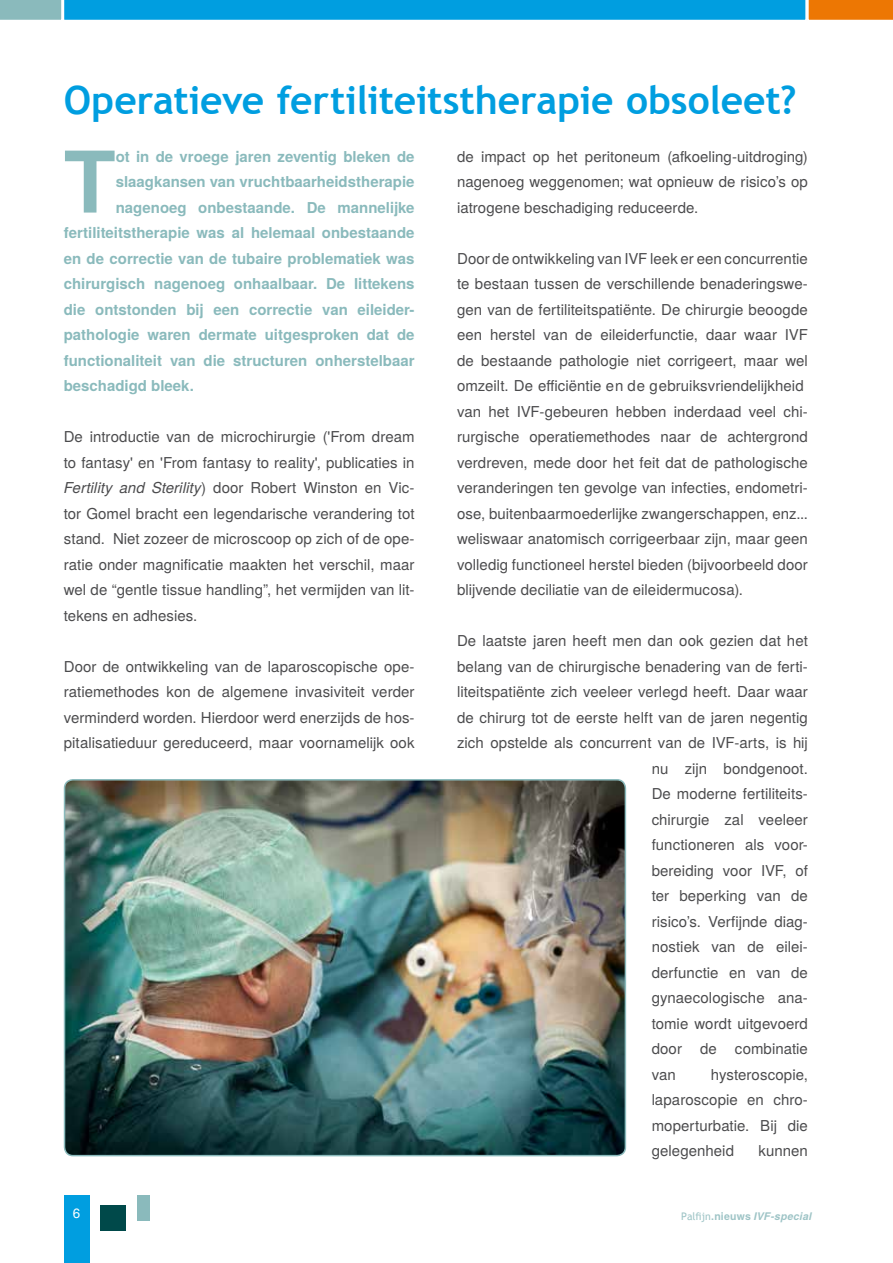
<style>
.page{position:relative;width:893px;height:1263px;background:#fff}
.page>*{position:absolute;margin:0;border:0;box-sizing:border-box;transform-origin:0 0}
.t1{font:700 84.9px "Te X Gyre Heros";color:#8ababc}
.t2{font:700 39px "Trebuchet MS";letter-spacing:-.005em;color:#009ee0}
.t3{font:15px/25.5px "Te X Gyre Heros";letter-spacing:.005em;color:#4b4b4d;text-align:justify}
.t4{font:700 15px "Te X Gyre Heros";color:#8ababc}
.t5{font:13.5px "Te X Gyre Heros";color:#fff}
.t6{font:italic 700 10.5px "Te X Gyre Heros";letter-spacing:.02em;color:#9ec4c6}
.s1{font-style:italic}
.s2{font-family:"Trebuchet MS";font-weight:400;font-style:normal}
.s3{font-style:normal}
</style>
<div class="page">
<div style="left:64px;top:1195px;width:25px;height:68px;background:#009ee0"></div>
<div style="left:100px;top:1205px;width:25px;height:26px;background:#00494a"></div>
<div style="left:137px;top:1195px;width:13px;height:25px;background:#8ababc"></div>
<svg style="left:0;top:0;width:893px;height:20px;background:#249ec9"></svg>
<img style="left:65px;top:780px;width:560px;height:375px">
<div style="left:64px;top:779px;width:562px;height:377px;border:2px solid #8ababc;border-radius:9px"></div>
<h2 class="t2" style="left:64px;top:76px;width:734px">Operatieve fertiliteitstherapie obsoleet?</h2>
<h1 class="t1" style="left:64px;top:117px;width:53px">T</h1>
<p class="t4" style="left:116px;top:145px;width:300px">ot in de vroege jaren zeventig bleken de</p>
<p class="t4" style="left:116px;top:170px;width:300px">slaagkansen van vruchtbaarheidstherapie</p>
<p class="t4" style="left:116px;top:196px;width:300px">nagenoeg onbestaande. De mannelijke</p>
<p class="t4" style="left:64px;top:221px;width:352px">fertiliteitstherapie was al helemaal onbestaande</p>
<p class="t4" style="left:64px;top:247px;width:352px">en de correctie van de tubaire problematiek was</p>
<p class="t4" style="left:64px;top:272px;width:352px">chirurgisch nagenoeg onhaalbaar. De littekens</p>
<p class="t4" style="left:64px;top:298px;width:352px">die ontstonden bij een correctie van eileider-</p>
<p class="t4" style="left:64px;top:323px;width:352px">pathologie waren dermate uitgesproken dat de</p>
<p class="t4" style="left:64px;top:349px;width:352px">functionaliteit van die structuren onherstelbaar</p>
<p class="t4" style="left:64px;top:374px;width:132px">beschadigd bleek.</p>
<p class="t3" style="left:64px;top:423px;width:352px">De introductie van de microchirurgie ('From dream to fantasy' en 'From fantasy to reality', publicaties in <span class="s1">Fertility and Sterility</span>) door Robert Winston en Vic&shy;tor Gomel bracht een legendarische verandering tot stand. Niet zozeer de microscoop op zich of de ope&shy;ratie onder magnificatie maakten het verschil, maar wel de “gentle tissue handling”, het vermijden van lit&shy;tekens en adhesies.</p>
<p class="t3" style="left:64px;top:652px;width:352px">Door de ontwikkeling van de laparoscopische ope&shy;ratiemethodes kon de algemene invasiviteit verder verminderd worden. Hierdoor werd enerzijds de hos&shy;pitalisatieduur gereduceerd, maar voornamelijk ook</p>
<p class="t3" style="left:457px;top:142px;width:352px">de impact op het peritoneum (afkoeling-uitdroging) nagenoeg weggenomen; wat opnieuw de risico’s op iatrogene beschadiging reduceerde.</p>
<p class="t3" style="left:457px;top:244px;width:352px;text-align:left">Door de ontwikkeling van IVF leek er een concurrentie te bestaan tussen de verschillende benaderingswe&shy;gen van de fertiliteitspatiënte. De chirurgie beoogde een herstel van de eileiderfunctie, daar waar IVF de bestaande pathologie niet corrigeert, maar wel omzeilt. De efficiëntieendegebruiksvriendelijkheid<br>van het IVF-gebeuren hebben inderdaad veel chi&shy;rurgische operatiemethodes naar de achtergrond verdreven, mede door het feit dat de pathologische veranderingen ten gevolge van infecties, endometri&shy;ose, buitenbaarmoederlijke zwangerschappen, enz... weliswaar anatomisch corrigeerbaar zijn, maar geen volledig functioneel herstel bieden (bijvoorbeeld door blijvende deciliatie van de eileidermucosa).</p>
<p class="t3" style="left:457px;top:627px;width:352px">De laatste jaren heeft men dan ook gezien dat het</p>
<p class="t3" style="left:457px;top:652px;width:352px">belang van de chirurgische benadering van de ferti-</p>
<p class="t3" style="left:457px;top:678px;width:352px">liteitspatiënte zich veeleer verlegd heeft. Daar waar</p>
<p class="t3" style="left:457px;top:703px;width:352px">de chirurg tot de eerste helft van de jaren negentig</p>
<p class="t3" style="left:457px;top:729px;width:352px">zich opstelde als concurrent van de IVF-arts, is hij</p>
<p class="t3" style="left:652px;top:754px;width:158px">nu zijn bondgenoot.</p>
<p class="t3" style="left:652px;top:780px;width:158px">De moderne fertiliteits-</p>
<p class="t3" style="left:652px;top:805px;width:158px">chirurgie zal veeleer</p>
<p class="t3" style="left:652px;top:831px;width:158px">functioneren als voor-</p>
<p class="t3" style="left:652px;top:856px;width:158px">bereiding voor IVF, of</p>
<p class="t3" style="left:652px;top:882px;width:158px">ter beperking van de</p>
<p class="t3" style="left:652px;top:907px;width:158px">risico’s. Verfijnde diag-</p>
<p class="t3" style="left:652px;top:933px;width:158px">nostiek van de eilei-</p>
<p class="t3" style="left:652px;top:958px;width:158px">derfunctie en van de</p>
<p class="t3" style="left:652px;top:984px;width:158px">gynaecologische ana-</p>
<p class="t3" style="left:652px;top:1009px;width:158px">tomie wordt uitgevoerd</p>
<p class="t3" style="left:652px;top:1035px;width:158px">door de combinatie</p>
<p class="t3" style="left:652px;top:1060px;width:26px">van</p>
<p class="t3" style="left:652px;top:1060px;width:158px;text-indent:59px">hysteroscopie, laparoscopie en chro&shy;moperturbatie. Bij die gelegenheid</p>
<p class="t3" style="left:759px;top:1137px;width:51px">kunnen</p>
<p class="t5" style="left:73px;top:1202px;width:9px">6</p>
<p class="t6" style="left:681px;top:1208px;width:132px"><span class="s2">Palfijn</span><span class="s3">.nieuws</span> IVF-special</p>
</div>
